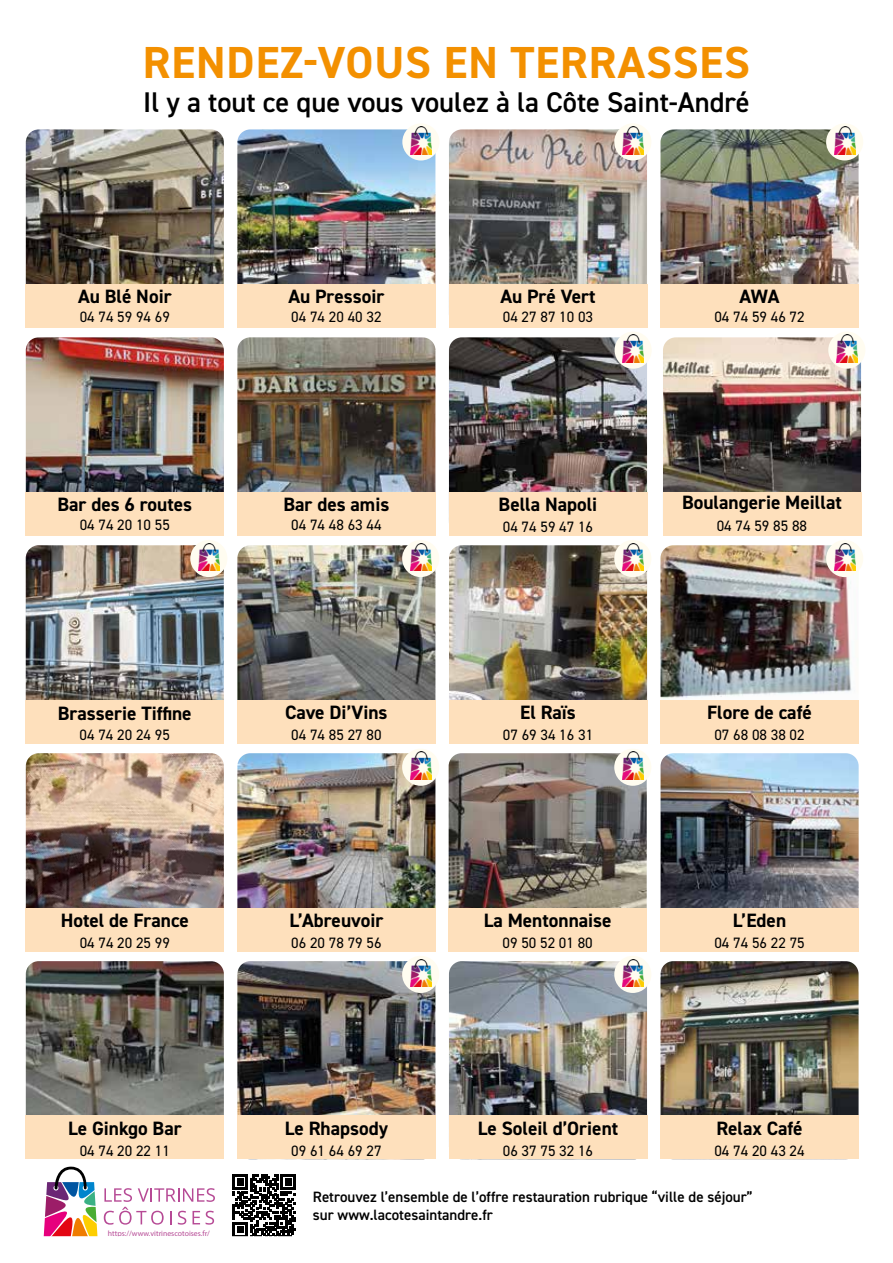
<style>
.page{position:relative;width:893px;height:1263px;background:#fff}
.page>*{position:absolute;margin:0;border:0;box-sizing:border-box;transform-origin:0 0}
.t1{font:700 45px "DIN2014";letter-spacing:.02em;color:#f39000}
.t2{font:600 28.5px "DIN2014";color:#000}
.t3{font:700 19.35px "DIN2014";color:#000}
.t4{font:15px "DIN2014";color:#000}
.t5{font:600 15px/18px "DIN2014";color:#000}
.t6{font:7.8px "Myriad Pro";color:#b64a95}
</style>
<div class="page">
<img style="left:25px;top:124px;width:840px;height:1113px">
<h1 class="t1" style="left:143px;top:32px;width:609px">RENDEZ-VOUS EN TERRASSES</h1>
<h2 class="t2" style="left:143px;top:83px;width:608px">Il y a tout ce que vous voulez à la Côte Saint-André</h2>
<p class="t3" style="left:78px;top:283px;width:95px">Au Blé Noir</p>
<p class="t4" style="left:80px;top:308px;width:92px">04 74 59 94 69</p>
<p class="t3" style="left:288px;top:283px;width:97px">Au Pressoir</p>
<p class="t4" style="left:291px;top:308px;width:92px">04 74 20 40 32</p>
<p class="t3" style="left:500px;top:283px;width:97px">Au Pré Vert</p>
<p class="t4" style="left:503px;top:308px;width:92px">04 27 87 10 03</p>
<p class="t3" style="left:739px;top:283px;width:42px">AWA</p>
<p class="t4" style="left:714px;top:308px;width:92px">04 74 59 46 72</p>
<p class="t3" style="left:57px;top:491px;width:136px">Bar des 6 routes</p>
<p class="t4" style="left:80px;top:516px;width:92px">04 74 20 10 55</p>
<p class="t3" style="left:283px;top:491px;width:107px">Bar des amis</p>
<p class="t4" style="left:291px;top:516px;width:92px">04 74 48 63 44</p>
<p class="t3" style="left:499px;top:491px;width:100px">Bella Napoli</p>
<p class="t4" style="left:503px;top:518px;width:92px">04 74 59 47 16</p>
<p class="t3" style="left:682px;top:490px;width:161px">Boulangerie Meillat</p>
<p class="t4" style="left:717px;top:516px;width:92px">04 74 59 85 88</p>
<p class="t3" style="left:58px;top:701px;width:135px">Brasserie Tiffine</p>
<p class="t4" style="left:80px;top:725px;width:92px">04 74 20 24 95</p>
<p class="t3" style="left:285px;top:699px;width:104px">Cave Di’Vins</p>
<p class="t4" style="left:291px;top:726px;width:92px">04 74 85 27 80</p>
<p class="t3" style="left:520px;top:699px;width:57px">El Raïs</p>
<p class="t4" style="left:503px;top:726px;width:92px">07 69 34 16 31</p>
<p class="t3" style="left:707px;top:699px;width:106px">Flore de café</p>
<p class="t4" style="left:714px;top:726px;width:92px">07 68 08 38 02</p>
<p class="t3" style="left:61px;top:907px;width:130px">Hotel de France</p>
<p class="t4" style="left:80px;top:934px;width:92px">04 74 20 25 99</p>
<p class="t3" style="left:289px;top:907px;width:95px">L’Abreuvoir</p>
<p class="t4" style="left:291px;top:934px;width:92px">06 20 78 79 56</p>
<p class="t3" style="left:484px;top:907px;width:130px">La Mentonnaise</p>
<p class="t4" style="left:502px;top:934px;width:92px">09 50 52 01 80</p>
<p class="t3" style="left:733px;top:907px;width:55px">L’Eden</p>
<p class="t4" style="left:714px;top:934px;width:92px">04 74 56 22 75</p>
<p class="t3" style="left:68px;top:1115px;width:115px">Le Ginkgo Bar</p>
<p class="t4" style="left:80px;top:1141px;width:92px">04 74 20 22 11</p>
<p class="t3" style="left:285px;top:1115px;width:105px">Le Rhapsody</p>
<p class="t4" style="left:291px;top:1141px;width:92px">09 61 64 69 27</p>
<p class="t3" style="left:478px;top:1115px;width:142px">Le Soleil d’Orient</p>
<p class="t4" style="left:503px;top:1141px;width:92px">06 37 75 32 16</p>
<p class="t3" style="left:716px;top:1115px;width:88px">Relax Café</p>
<p class="t4" style="left:714px;top:1141px;width:92px">04 74 20 43 24</p>
<p class="t5" style="left:313px;top:1187px;width:441px">Retrouvez l’ensemble de l’offre restauration rubrique “ville de séjour” sur www.lacotesaintandre.fr</p>
<p class="t6" style="left:108px;top:1229px;width:103px">https://www.vitrinescotoises.fr/</p>
</div>
